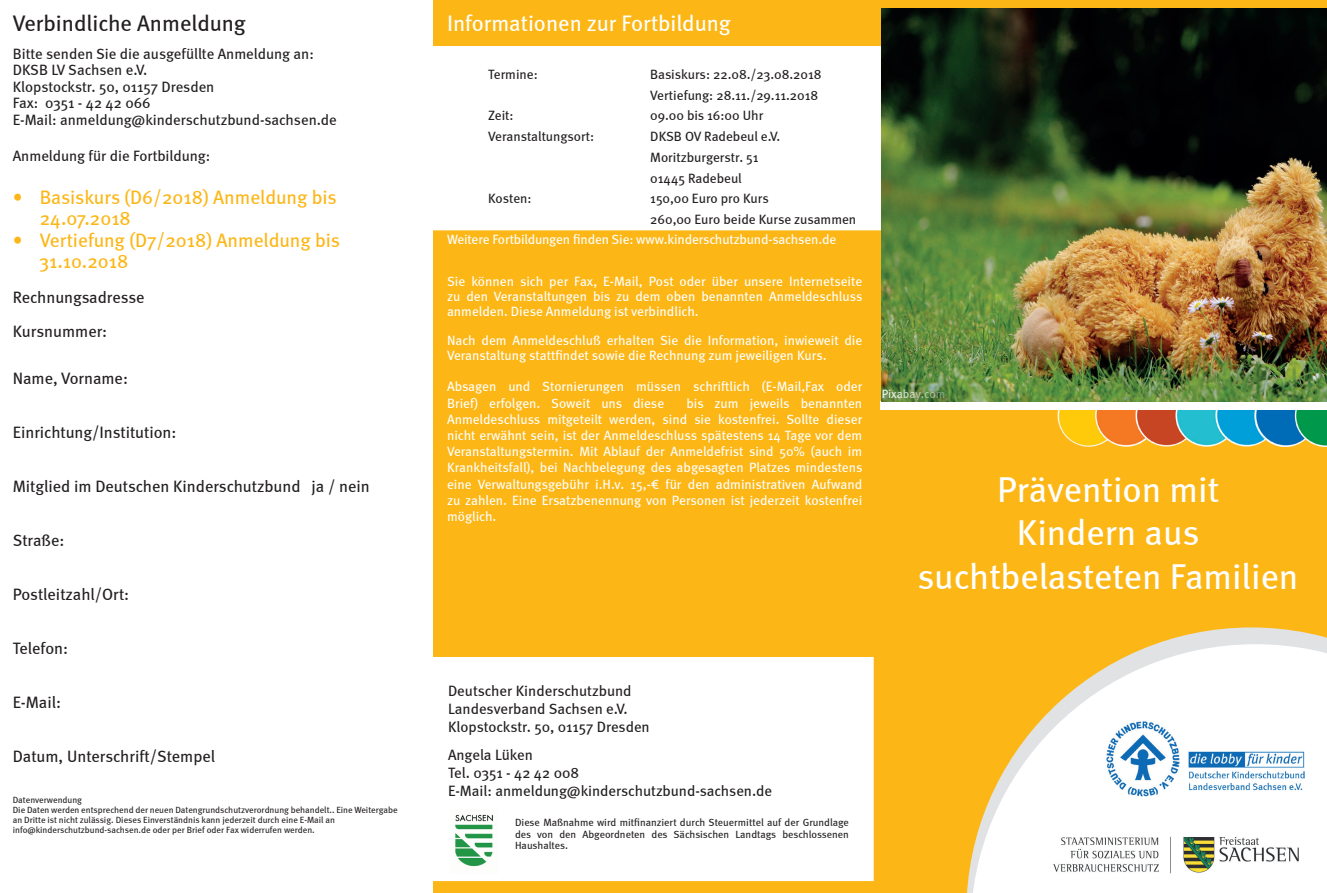
<style>
.page{position:relative;width:1327px;height:893px;background:#fff}
.page>*{position:absolute;margin:0;border:0;box-sizing:border-box;transform-origin:0 0}
.t1{font:36px/43.2px "Meta";color:#fff;text-align:center}
.t2{font:22.5px "Meta";color:#fff}
.t3{font:22.5px "Meta";color:#231f20}
.t4{font:19.5px/21.5px "Meta";color:#fcb615}
.t5{font:16.5px/34.7px "Meta";color:#231f20}
.t6{font:15px/16.5px "Meta";color:#231f20}
.t7{font:13.5px/16.2px "Meta";color:#fff;text-align:justify}
.t8{font:13.5px/20.7px "Meta";color:#231f20}
.t9{font:12px "Meta";letter-spacing:-.005em;color:#fff}
.t10{font:10.5px/11.6px "Meta";color:#231f20;text-align:justify}
.t11{font:9px/9.9px "Meta";color:#231f20}
</style>
<div class="page">
<div style="left:433px;top:0;width:894px;height:893px;background:#fcb615"></div>
<img style="left:1058px;top:410px;width:269px;height:37px">
<svg style="left:967px;top:627px;width:360px;height:266px"></svg>
<svg style="left:970px;top:644px;width:357px;height:249px;fill:#fff"></svg>
<div style="left:880px;top:401px;width:447px;height:9px;background:#fff"></div>
<img style="left:1049px;top:834px;width:255px;height:42px">
<img style="left:1106px;top:721px;width:198px;height:76px">
<div style="left:433px;top:47px;width:447px;height:183px;background:#fff"></div>
<div style="left:433px;top:46px;width:448px;height:184px;border:2px solid #fff"></div>
<div style="left:426px;top:658px;width:447px;height:222px;background:#fff"></div>
<div style="left:425px;top:657px;width:448px;height:224px;border:2px solid #fff"></div>
<img style="left:881px;top:9px;width:446px;height:392px">
<img style="left:455px;top:814px;width:38px;height:53px">
<h2 class="t3" style="left:13px;top:10px;width:235px">Verbindliche Anmeldung</h2>
<p class="t6" style="left:13px;top:45px;width:325px">Bitte senden Sie die ausgefüllte Anmeldung an:<br>DKSB LV Sachsen e.V.<br>Klopstockstr. 50, 01157 Dresden<br>Fax: 0351 - 42 42 066<br>E-Mail: anmeldung@kinderschutzbund-sachsen.de</p>
<p class="t6" style="left:13px;top:147px;width:199px">Anmeldung für die Fortbildung:</p>
<h3 class="t4" style="left:40px;top:186px;width:298px;text-indent:-27px">• Basiskurs (D6/2018) Anmeldung bis<br>24.07.2018</h3>
<h3 class="t4" style="left:39px;top:229px;width:302px;text-indent:-26px">• Vertiefung (D7/2018) Anmeldung bis<br>31.10.2018</h3>
<p class="t5" style="left:13px;top:279px;width:133px">Rechnungsadresse<br>Kursnummer:</p>
<p class="t5" style="left:13px;top:361px;width:117px">Name, Vorname:</p>
<p class="t5" style="left:13px;top:415px;width:165px">Einrichtung/Institution:</p>
<p class="t5" style="left:13px;top:469px;width:358px">Mitglied im Deutschen Kinderschutzbund ja / nein</p>
<p class="t5" style="left:13px;top:523px;width:53px">Straße:</p>
<p class="t5" style="left:13px;top:577px;width:118px">Postleitzahl/Ort:</p>
<p class="t5" style="left:13px;top:631px;width:57px">Telefon:</p>
<p class="t5" style="left:13px;top:685px;width:50px">E-Mail:</p>
<p class="t5" style="left:13px;top:739px;width:204px">Datum, Unterschrift/Stempel</p>
<p class="t11" style="left:13px;top:795px;width:386px">Datenverwendung<br>Die Daten werden entsprechend der neuen Datengrundschutzverordnung behandelt.. Eine Weitergabe an Dritte ist nicht zulässig. Dieses Einverständnis kann jederzeit durch eine E-Mail an info@kinderschutzbund-sachsen.de oder per Brief oder Fax widerrufen werden.</p>
<h2 class="t2" style="left:447px;top:10px;width:285px">Informationen zur Fortbildung</h2>
<p class="t8" style="left:488px;top:64px;width:51px">Termine:</p>
<p class="t8" style="left:650px;top:64px;width:173px">Basiskurs: 22.08./23.08.2018<br>Vertiefung: 28.11./29.11.2018</p>
<p class="t8" style="left:488px;top:105px;width:27px">Zeit:</p>
<p class="t8" style="left:650px;top:105px;width:114px">09.00 bis 16:00 Uhr</p>
<p class="t8" style="left:488px;top:126px;width:107px">Veranstaltungsort:</p>
<p class="t8" style="left:650px;top:126px;width:132px">DKSB OV Radebeul e.V.<br>Moritzburgerstr. 51<br>01445 Radebeul</p>
<p class="t8" style="left:488px;top:188px;width:45px">Kosten:</p>
<p class="t8" style="left:650px;top:188px;width:207px">150,00 Euro pro Kurs<br>260,00 Euro beide Kurse zusammen</p>
<p class="t7" style="left:447px;top:231px;width:391px">Weitere Fortbildungen finden Sie: www.kinderschutzbund-sachsen.de</p>
<p class="t7" style="left:447px;top:274px;width:417px;line-height:14.9px">Sie können sich per Fax, E-Mail, Post oder über unsere Internetseite zu den Veranstaltungen bis zu dem oben benannten Anmeldeschluss anmelden. Diese Anmeldung ist verbindlich.</p>
<p class="t7" style="left:447px;top:333px;width:417px;line-height:14.9px">Nach dem Anmeldeschluß erhalten Sie die Information, inwieweit die<br>Veranstaltung stattfindet sowie die Rechnung zum jeweiligen Kurs.</p>
<p class="t7" style="left:447px;top:378px;width:417px">Absagen und Stornierungen müssen schriftlich (E-Mail,Fax oder<br>Brief) erfolgen. Soweit uns diese</p>
<p class="t7" style="left:447px;top:395px;width:417px;text-indent:239px">bis zum jeweils benannten Anmeldeschluss mitgeteilt werden, sind sie kostenfrei. Sollte dieser nicht erwähnt sein, ist der Anmeldeschluss spätestens 14 Tage vor dem Veranstaltungstermin. Mit Ablauf der Anmeldefrist sind 50% (auch im Krankheitsfall), bei Nachbelegung des abgesagten Platzes mindestens eine Verwaltungsgebühr i.H.v. 15,-€ für den administrativen Aufwand zu zahlen. Eine Ersatzbenennung von Personen ist jederzeit kostenfrei möglich.</p>
<p class="t9" style="left:881px;top:387px;width:65px">Pixabay.com</p>
<h1 class="t1" style="left:917px;top:468px;width:382px">Prävention mit<br>Kindern aus suchtbelasteten Familien</h1>
<p class="t6" style="left:448px;top:681px;width:203px;line-height:18px">Deutscher Kinderschutzbund<br>Landesverband Sachsen e.V.<br>Klopstockstr. 50, 01157 Dresden</p>
<p class="t6" style="left:448px;top:746px;width:325px;line-height:18px">Angela Lüken<br>Tel. 0351 - 42 42 008<br>E-Mail: anmeldung@kinderschutzbund-sachsen.de</p>
<p class="t10" style="left:515px;top:816px;width:335px">Diese Maßnahme wird mitfinanziert durch Steuermittel auf der Grundlage des von den Abgeordneten des Sächsischen Landtags beschlossenen Haushaltes.</p>
</div>
